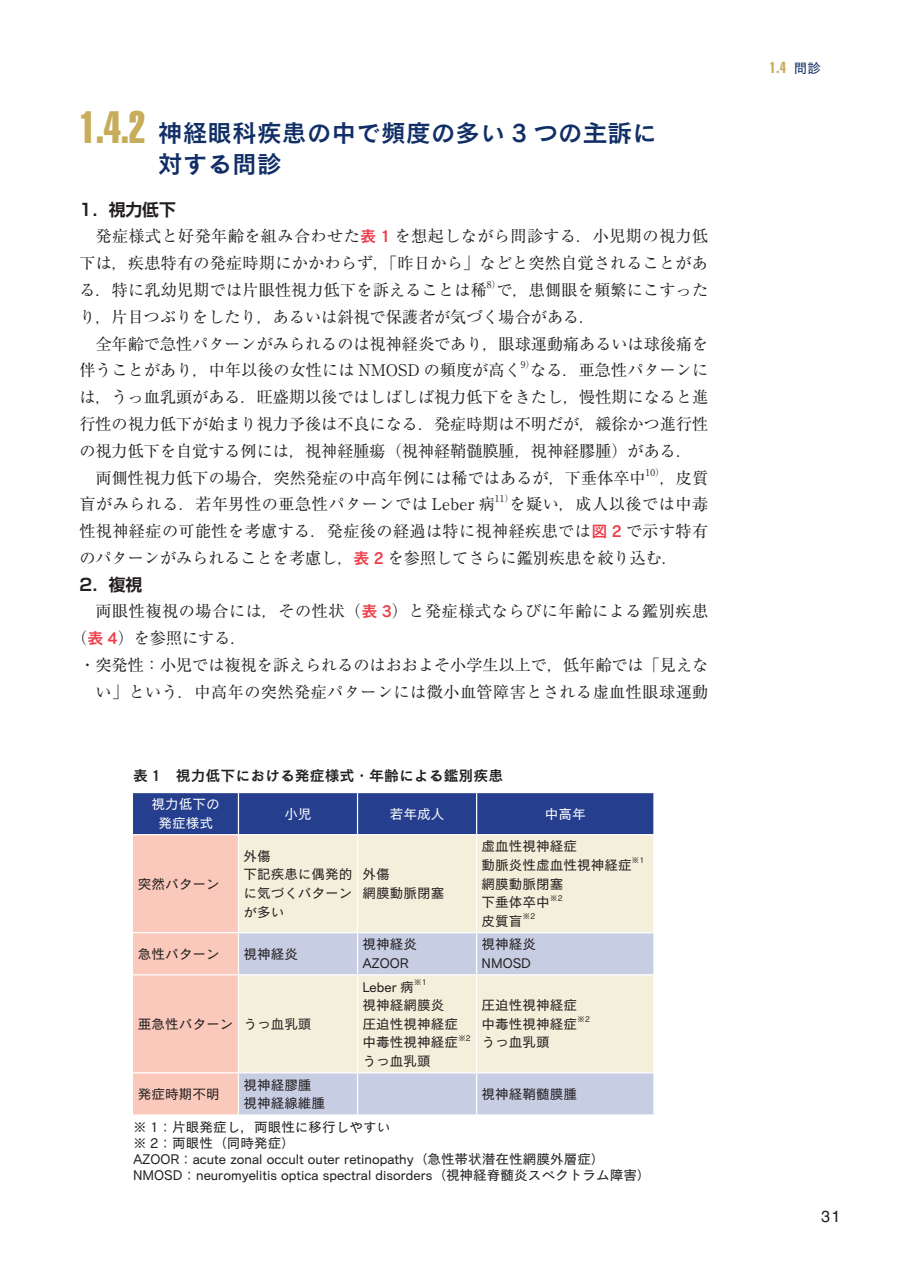
<style>
.page{position:relative;width:903px;height:1275px;background:#fff}
.page>*{position:absolute;margin:0;border:0;box-sizing:border-box;transform-origin:0 0}
.t1{font:24.85px/31px "Cezanne Pro DB";color:#112f66}
.t2{font:700 16.8px "Shin Go Pr 6 De";color:#231f20}
.t3{font:16.1px/26.8px "Ryumin Pr 6";color:#231f20;text-align:justify}
.t4{font:16.1px "Ryumin Pr 6";letter-spacing:.03em;color:#231f20}
.t5{font:16.1px "Ryumin Pr 6";letter-spacing:.035em;color:#231f20}
.t6{font:16.1px "Helvetica LT Std";color:#231f20}
.t7{font:15.75px "Helvetica LT Std Extra Comp";color:#c7ad5b}
.t8{font:14.88px "Cezanne Pro DB";color:#231f20}
.t9{font:13.65px/18.6px "Cezanne Pro M";color:#231f20}
.t10{font:13.65px/18.6px "Cezanne Pro M";color:#fff;text-align:center}
.t11{font:9.45px "Ryumin Pr 6";color:#231f20}
.t12{font:7.88px "Cezanne Pro M";color:#231f20}
.s1{font-family:"Helvetica LT Std Extra Comp";font-size:44.62px;color:#c7ad5b}
.s2{font-family:"Cezanne Pro DB";color:#ee3d49}
.s3{font-family:"Cezanne Pro M";font-size:13.65px;color:#112f66}
</style>
<div class="page">
<svg style="left:133px;top:793px;width:520px;height:321px;background:#a18fa9"></svg>
<div style="left:239px;top:835px;width:414px;height:97px;background:#f4efda"></div>
<svg style="left:239px;top:933px;width:414px;height:181px;background:#dfdfde"></svg>
<hr style="left:238px;top:793px;width:1px;height:41px;background:#fff">
<hr style="left:357px;top:793px;width:1px;height:41px;background:#fff">
<hr style="left:476px;top:793px;width:1px;height:41px;background:#fff">
<hr style="left:357px;top:835px;width:1px;height:97px;background:#fff">
<hr style="left:476px;top:835px;width:1px;height:97px;background:#fff">
<hr style="left:133px;top:932px;width:105px;height:1px;background:#fff">
<hr style="left:238px;top:932px;width:119px;height:1px;background:#fff">
<hr style="left:357px;top:932px;width:120px;height:1px;background:#fff">
<hr style="left:357px;top:933px;width:1px;height:41px;background:#fff">
<hr style="left:477px;top:932px;width:177px;height:1px;background:#fff">
<hr style="left:476px;top:933px;width:1px;height:41px;background:#fff">
<hr style="left:133px;top:974px;width:105px;height:1px;background:#fff">
<hr style="left:238px;top:974px;width:119px;height:1px;background:#fff">
<hr style="left:357px;top:974px;width:120px;height:1px;background:#fff">
<hr style="left:357px;top:975px;width:1px;height:97px;background:#fff">
<hr style="left:477px;top:974px;width:177px;height:1px;background:#fff">
<hr style="left:476px;top:975px;width:1px;height:97px;background:#fff">
<hr style="left:133px;top:1072px;width:105px;height:1px;background:#fff">
<hr style="left:238px;top:1072px;width:119px;height:1px;background:#fff">
<hr style="left:357px;top:1072px;width:120px;height:1px;background:#fff">
<hr style="left:357px;top:1073px;width:1px;height:41px;background:#fff">
<hr style="left:477px;top:1072px;width:177px;height:1px;background:#fff">
<hr style="left:476px;top:1073px;width:1px;height:41px;background:#fff">
<hr style="left:238px;top:834px;width:119px;height:1px;background:#fff">
<hr style="left:357px;top:834px;width:120px;height:1px;background:#fff">
<hr style="left:477px;top:834px;width:177px;height:1px;background:#fff">
<hr style="left:133px;top:834px;width:105px;height:1px;background:#fff">
<hr style="left:238px;top:835px;width:1px;height:97px;background:#fff">
<hr style="left:238px;top:933px;width:1px;height:41px;background:#fff">
<hr style="left:238px;top:975px;width:1px;height:97px;background:#fff">
<hr style="left:238px;top:1073px;width:1px;height:41px;background:#fff">
<h1 class="t1" style="left:158px;top:117px;width:501px;text-indent:-78px"><span class="s1">1.4.2</span> 神経眼科疾患の中で頻度の多い 3 つの主訴に対する問診</h1>
<p class="t2" style="left:79px;top:196px;width:98px">1．視力低下</p>
<p class="t3" style="left:79px;top:222px;width:630px;text-indent:16px">発症様式と好発年齢を組み合わせた<span class="s2">表 1</span> を想起しながら問診する．小児期の視力低下は，疾患特有の発症時期にかかわらず，「昨日から」などと突然自覚されることがある．特に乳幼児期では片眼性視力低下を訴えることは稀</p>
<p class="t11" style="left:487px;top:277px;width:16px">8）</p>
<p class="t3" style="left:79px;top:276px;width:630px;text-indent:417px">で，患側眼を頻繁にこすったり，片目つぶりをしたり，あるいは斜視で保護者が気づく場合がある．</p>
<p class="t3" style="left:79px;top:329px;width:630px;text-indent:16px">全年齢で急性パターンがみられるのは視神経炎であり，眼球運動痛あるいは球後痛を伴うことがあり，中年以後の女性には NMOSD の頻度が高く</p>
<p class="t11" style="left:521px;top:357px;width:16px">9）</p>
<p class="t3" style="left:530px;top:356px;width:179px">なる．亜急性パターンに</p>
<p class="t3" style="left:79px;top:383px;width:630px">は，うっ血乳頭がある．旺盛期以後ではしばしば視力低下をきたし，慢性期になると進</p>
<p class="t3" style="left:79px;top:410px;width:630px">行性の視力低下が始まり視力予後は不良になる．発症時期は不明だが，緩徐かつ進行性</p>
<p class="t3" style="left:79px;top:436px;width:614px">の視力低下を自覚する例には，視神経腫瘍（視神経鞘髄膜腫，視神経膠腫）がある．</p>
<p class="t3" style="left:95px;top:463px;width:552px">両側性視力低下の場合，突然発症の中高年例には稀ではあるが，下垂体卒中</p>
<p class="t11" style="left:646px;top:465px;width:20px">10）</p>
<p class="t3" style="left:660px;top:463px;width:50px">，皮質</p>
<p class="t4" style="left:79px;top:492px;width:417px">盲がみられる．若年男性の亜急性パターンでは Leber 病</p>
<p class="t11" style="left:495px;top:491px;width:20px">11）</p>
<p class="t3" style="left:79px;top:490px;width:630px;text-indent:430px">を疑い，成人以後では中毒性視神経症の可能性を考慮する．発症後の経過は特に視神経疾患では<span class="s2">図 2</span> で示す特有のパターンがみられることを考慮し，<span class="s2">表 2</span> を参照してさらに鑑別疾患を絞り込む．</p>
<p class="t2" style="left:79px;top:571px;width:64px">2．複視</p>
<p class="t5" style="left:95px;top:599px;width:614px">両眼性複視の場合には，その性状（<span class="s2">表 3</span>）と発症様式ならびに年齢による鑑別疾患</p>
<p class="t3" style="left:71px;top:624px;width:177px">（<span class="s2">表 4</span>）を参照にする．</p>
<p class="t3" style="left:79px;top:651px;width:630px">・突発性：小児では複視を訴えられるのはおおよそ小学生以上で，低年齢では「見えな</p>
<p class="t4" style="left:95px;top:679px;width:614px">い」という．中高年の突然発症パターンには微小血管障害とされる虚血性眼球運動</p>
<p class="t8" style="left:133px;top:766px;width:372px">表 1　視力低下における発症様式・年齢による鑑別疾患</p>
<p class="t10" style="left:152px;top:795px;width:70px">視力低下の発症様式</p>
<p class="t10" style="left:284px;top:804px;width:29px">小児</p>
<p class="t10" style="left:390px;top:804px;width:56px">若年成人</p>
<p class="t10" style="left:545px;top:804px;width:42px">中高年</p>
<p class="t9" style="left:138px;top:874px;width:83px">突然パターン</p>
<p class="t9" style="left:243px;top:846px;width:111px">外傷<br>下記疾患に偶発的に気づくパターンが多い</p>
<p class="t9" style="left:362px;top:865px;width:83px">外傷<br>網膜動脈閉塞</p>
<p class="t9" style="left:481px;top:837px;width:152px">虚血性視神経症<br>動脈炎性虚血性視神経症</p>
<p class="t12" style="left:632px;top:855px;width:14px">※1</p>
<p class="t9" style="left:481px;top:874px;width:83px">網膜動脈閉塞下垂体卒中</p>
<p class="t12" style="left:550px;top:893px;width:14px">※2</p>
<p class="t9" style="left:481px;top:911px;width:42px">皮質盲</p>
<p class="t12" style="left:522px;top:911px;width:14px">※2</p>
<p class="t9" style="left:138px;top:944px;width:83px">急性パターン</p>
<p class="t9" style="left:243px;top:944px;width:56px">視神経炎</p>
<p class="t9" style="left:362px;top:935px;width:56px">視神経炎<br>AZOOR</p>
<p class="t9" style="left:481px;top:935px;width:56px">視神経炎<br>NMOSD</p>
<p class="t9" style="left:138px;top:1014px;width:175px">亜急性パターン うっ血乳頭</p>
<p class="t9" style="left:362px;top:977px;width:53px">Leber 病</p>
<p class="t12" style="left:414px;top:977px;width:14px">※1</p>
<p class="t9" style="left:362px;top:995px;width:97px">視神経網膜炎圧迫性視神経症中毒性視神経症</p>
<p class="t12" style="left:458px;top:1033px;width:14px">※2</p>
<p class="t9" style="left:362px;top:1051px;width:70px">うっ血乳頭</p>
<p class="t9" style="left:481px;top:995px;width:97px">圧迫性視神経症中毒性視神経症</p>
<p class="t12" style="left:577px;top:1014px;width:14px">※2</p>
<p class="t9" style="left:481px;top:1033px;width:70px">うっ血乳頭</p>
<p class="t9" style="left:138px;top:1084px;width:83px">発症時期不明</p>
<p class="t9" style="left:243px;top:1075px;width:83px">視神経膠腫視神経線維腫</p>
<p class="t9" style="left:481px;top:1084px;width:97px">視神経鞘髄膜腫</p>
<p class="t9" style="left:133px;top:1118px;width:519px;line-height:16.1px">※ 1：片眼発症し，両眼性に移行しやすい<br>※ 2：両眼性（同時発症）<br>AZOOR：acute zonal occult outer retinopathy（急性帯状潜在性網膜外層症）NMOSD：neuromyelitis optica spectral disorders（視神経脊髄炎スペクトラム障害）</p>
<p class="t7" style="left:770px;top:58px;width:53px">1.4 <span class="s3">問診</span></p>
<p class="t6" style="left:821px;top:1207px;width:21px">31</p>
</div>
